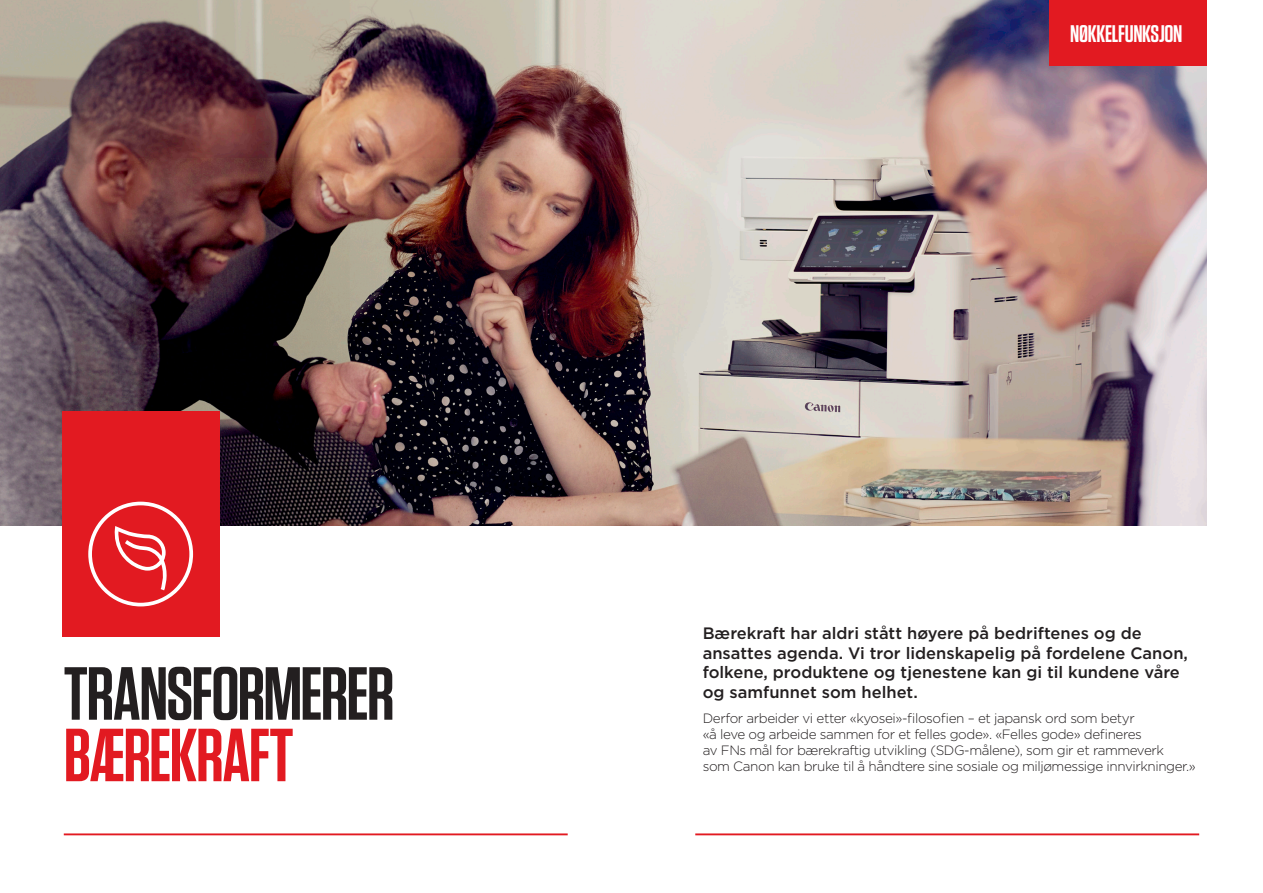
<style>
.page{position:relative;width:1263px;height:893px;background:#fff}
.page>*{position:absolute;margin:0;border:0;box-sizing:border-box;transform-origin:0 0}
.Subheading_BLACK{font:600 75px/61.5px "Tungsten";letter-spacing:-.025em;color:#231f20}
.Subheading_BLACK-2{font:600 24px "Tungsten";letter-spacing:-.015em;color:#fff}
.Body{font:500 16.5px/19.8px "Gotham";color:#231f20}
.Body-2{font:300 13.5px/16.2px "Gotham";letter-spacing:-.03em;color:#231f20}
.s1{color:#e21a21}
</style>
<div class="page">
<hr style="left:695px;top:833px;width:504px;height:2px;background:#e21a21">
<hr style="left:64px;top:833px;width:504px;height:2px;background:#e21a21">
<img style="left:0;top:0;width:1206px;height:525px">
<div style="left:62px;top:412px;width:157px;height:225px;background:#e21a21"></div>
<div style="left:1049px;top:0;width:157px;height:65px;background:#e21a21"></div>
<svg style="left:88px;top:502px;width:105px;height:104px"></svg>
<p class="Subheading_BLACK" style="left:64px;top:664px;width:332px">TRANSFORMERER<br><span class="s1">BÆREKRAFT</span></p>
<p class="Subheading_BLACK-2" style="left:1070px;top:21px;width:114px">NØKKELFUNKSJON</p>
<p class="Body" style="left:703px;top:623px;width:487px">Bærekraft har aldri stått høyere på bedriftenes og de ansattes agenda. Vi tror lidenskapelig på fordelene Canon, folkene, produktene og tjenestene kan gi til kundene våre og samfunnet som helhet.</p>
<p class="Body-2" style="left:703px;top:710px;width:494px">Derfor arbeider vi etter «kyosei»-filosofien – et japansk ord som betyr<br>«å leve og arbeide sammen for et felles gode». «Felles gode» defineres<br>av FNs mål for bærekraftig utvikling (SDG-målene), som gir et rammeverk<br>som Canon kan bruke til å håndtere sine sosiale og miljømessige innvirkninger.»</p>
</div>
